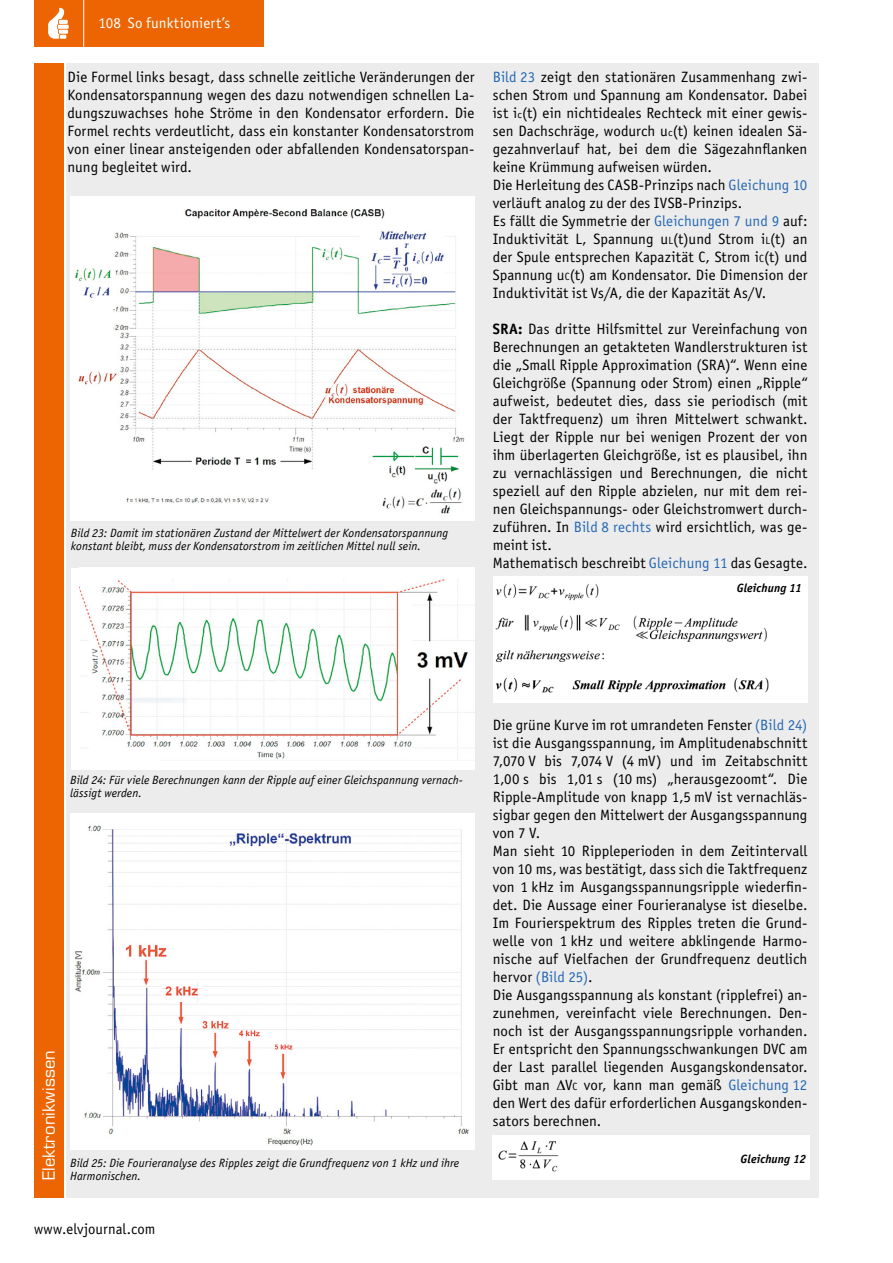
<style>
.page{position:relative;width:893px;height:1263px;background:#fff}
.page>*{position:absolute;margin:0;border:0;box-sizing:border-box;transform-origin:0 0}
.Stückliste_Text_gest{font:16.5px "Eurostile LT Std";letter-spacing:.005em;color:#fff}
.Fließtext_Neuer_Absa{font:15px/18px "Officina Sans Book ITC";letter-spacing:.005em;color:#000;text-align:justify}
.t1{font:15px "Officina Sans Book ITC";letter-spacing:.005em;color:#fff}
.Bildunterschrift{font:italic 12px/12.8px "Officina Sans Book ITC";letter-spacing:.005em;color:#000}
.Bildunterschrift-2{font:italic 12px "Officina Sans Bold ITC";letter-spacing:.005em;color:#000}
.s1{color:#2769b2}
.s2{font-size:10.5px}
.s3{font-family:"Officina Sans Bold ITC"}
</style>
<div class="page">
<div style="left:34px;top:0;width:230px;height:47px;background:#ec6502"></div>
<hr style="left:83px;top:0;width:1px;height:47px;background:#fff">
<svg style="left:48px;top:7px;width:21px;height:32px"></svg>
<div style="left:66px;top:64px;width:752px;height:1134px;background:#ececed"></div>
<div style="left:34px;top:64px;width:30px;height:1134px;background:#ec6502"></div>
<img style="left:70px;top:197px;width:404px;height:323px">
<div style="left:71px;top:568px;width:403px;height:202px;background:#fff"></div>
<img style="left:80px;top:579px;width:394px;height:182px">
<img style="left:70px;top:813px;width:404px;height:337px">
<div style="left:493px;top:576px;width:314px;height:126px;background:#fff"></div>
<img style="left:496px;top:677px;width:273px;height:16px">
<img style="left:495px;top:583px;width:139px;height:79px">
<img style="left:634px;top:615px;width:133px;height:27px">
<div style="left:493px;top:1136px;width:317px;height:44px;background:#fff"></div>
<img style="left:493px;top:1135px;width:248px;height:37px">
<p class="t1" style="left:99px;top:13px;width:133px">108 So funktioniert’s</p>
<p class="Fließtext_Neuer_Absa" style="left:67px;top:67px;width:408px">Die Formel links besagt, dass schnelle zeitliche Veränderungen der Kondensatorspannung wegen des dazu notwendigen schnellen La&shy;dungszuwachses hohe Ströme in den Kondensator erfordern. Die Formel rechts verdeutlicht, dass ein konstanter Kondensatorstrom von einer linear ansteigenden oder abfallenden Kondensatorspan&shy;nung begleitet wird.</p>
<p class="Bildunterschrift" style="left:71px;top:526px;width:379px">Bild 23: Damit im stationären Zustand der Mittelwert der Kondensatorspannung konstant bleibt, muss der Kondensatorstrom im zeitlichen Mittel null sein.</p>
<p class="Fließtext_Neuer_Absa" style="left:493px;top:67px;width:316px"><span class="s1">Bild 23</span> zeigt den stationären Zusammenhang zwi&shy;schen Strom und Spannung am Kondensator. Dabei ist i<span class="s2">c</span>(t) ein nichtideales Rechteck mit einer gewis&shy;sen Dachschräge, wodurch u<span class="s2">c</span>(t) keinen idealen Sä&shy;gezahnverlauf hat, bei dem die Sägezahnflanken keine Krümmung aufweisen würden.</p>
<p class="Fließtext_Neuer_Absa" style="left:493px;top:175px;width:316px">Die Herleitung des CASB-Prinzips nach <span class="s1">Gleichung 10 </span>verläuft analog zu der des IVSB-Prinzips.</p>
<p class="Fließtext_Neuer_Absa" style="left:493px;top:211px;width:316px">Es fällt die Symmetrie der <span class="s1">Gleichungen 7 und 9</span> auf:<br>Induktivität L, Spannung u<span class="s2">L</span>(t)und Strom i<span class="s2">L</span>(t) an der Spule entsprechen Kapazität C, Strom i<span class="s2">C</span>(t) und Spannung u<span class="s2">C</span>(t) am Kondensator. Die Dimension der Induktivität ist Vs/A, die der Kapazität As/V.</p>
<p class="Fließtext_Neuer_Absa" style="left:493px;top:319px;width:316px"><span class="s3">SRA:</span> Das dritte Hilfsmittel zur Vereinfachung von Berechnungen an getakteten Wandlerstrukturen ist die „Small Ripple Approximation (SRA)“. Wenn eine Gleichgröße (Spannung oder Strom) einen „Ripple“ aufweist, bedeutet dies, dass sie periodisch (mit der Taktfrequenz) um ihren Mittelwert schwankt.<br>Liegt der Ripple nur bei wenigen Prozent der von ihm überlagerten Gleichgröße, ist es plausibel, ihn zu vernachlässigen und Berechnungen, die nicht speziell auf den Ripple abzielen, nur mit dem rei&shy;nen Gleichspannungs- oder Gleichstromwert durch&shy;zuführen. In <span class="s1">Bild 8 rechts</span> wird ersichtlich, was ge&shy;meint ist.</p>
<p class="Fließtext_Neuer_Absa" style="left:493px;top:553px;width:316px">Mathematisch beschreibt <span class="s1">Gleichung 11</span> das Gesagte.</p>
<p class="Bildunterschrift-2" style="left:737px;top:579px;width:67px">Gleichung 11</p>
<p class="Bildunterschrift" style="left:70px;top:773px;width:394px">Bild 24: Für viele Berechnungen kann der Ripple auf einer Gleichspannung vernach&shy;lässigt werden.</p>
<p class="Stückliste_Text_gest" style="left:39px;top:1180px;width:131px;rotate:-90deg">Elektronikwissen</p>
<p class="Bildunterschrift" style="left:70px;top:1156px;width:391px">Bild 25: Die Fourieranalyse des Ripples zeigt die Grundfrequenz von 1 kHz und ihre<br>Harmonischen.</p>
<p class="Fließtext_Neuer_Absa" style="left:34px;top:1219px;width:123px">www.elvjournal.com</p>
<p class="Fließtext_Neuer_Absa" style="left:493px;top:715px;width:316px">Die grüne Kurve im rot umrandeten Fenster <span class="s1">(Bild 24) </span>ist die Ausgangsspannung, im Amplitudenabschnitt 7,070 V bis 7,074 V (4 mV) und im Zeitabschnitt 1,00 s bis 1,01 s (10 ms) „herausgezoomt“. Die Ripple-Amplitude von knapp 1,5 mV ist vernachläs&shy;sigbar gegen den Mittelwert der Ausgangsspannung von 7 V.</p>
<p class="Fließtext_Neuer_Absa" style="left:493px;top:841px;width:316px">Man sieht 10 Rippleperioden in dem Zeitintervall von 10 ms, was bestätigt, dass sich die Taktfrequenz von 1 kHz im Ausgangsspannungsripple wiederfin&shy;det. Die Aussage einer Fourieranalyse ist dieselbe.<br>Im Fourierspektrum des Ripples treten die Grund&shy;welle von 1 kHz und weitere abklingende Harmo&shy;nische auf Vielfachen der Grundfrequenz deutlich hervor <span class="s1">(Bild 25)</span>.</p>
<p class="Fließtext_Neuer_Absa" style="left:493px;top:985px;width:316px">Die Ausgangsspannung als konstant (ripplefrei) an&shy;zunehmen, vereinfacht viele Berechnungen. Den&shy;noch ist der Ausgangsspannungsripple vorhanden.<br>Er entspricht den Spannungsschwankungen DVC am der Last parallel liegenden Ausgangskondensator.<br>Gibt man ∆V<span class="s2">C</span> vor, kann man gemäß <span class="s1">Gleichung 12 </span>den Wert des dafür erforderlichen Ausgangskonden&shy;sators berechnen.</p>
<p class="Bildunterschrift-2" style="left:741px;top:1150px;width:67px">Gleichung 12</p>
</div>
